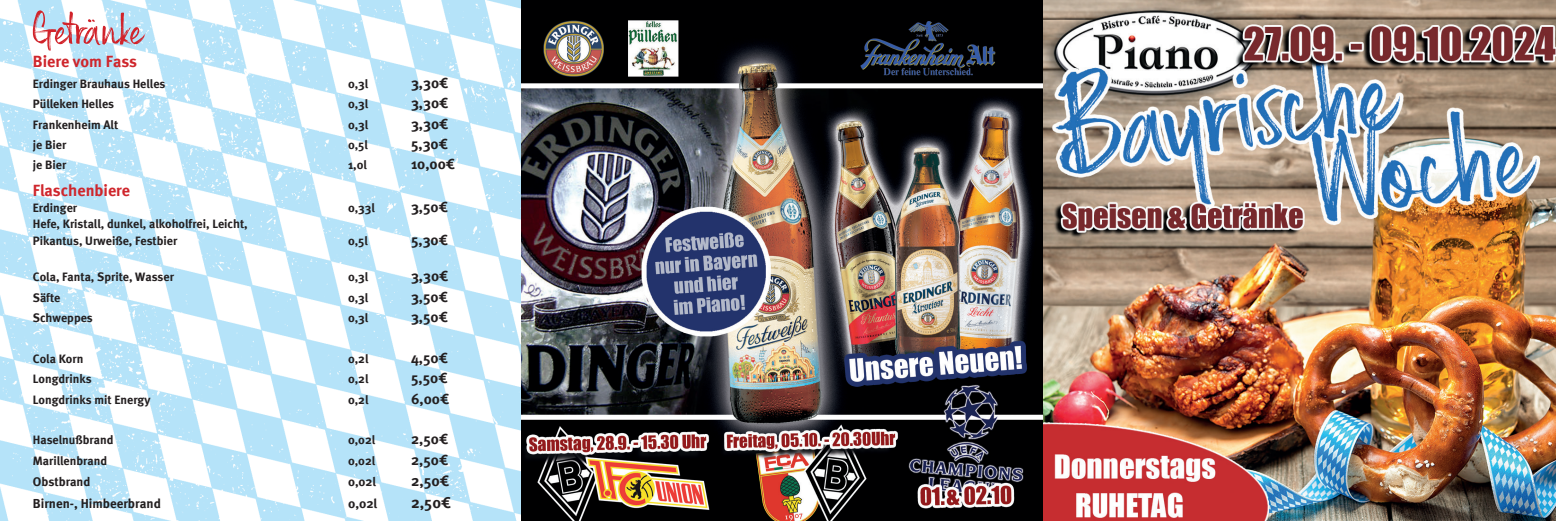
<style>
.page{position:relative;width:1556px;height:521px;background:#fff}
.page>*{position:absolute;margin:0;border:0;box-sizing:border-box;transform-origin:0 0}
.t1{font:50.14px "Russell";color:#d1232a}
.t2{font:700 16.28px "Meta";color:#cf262c}
.t3{font:700 15.75px "Meta";color:#231f20}
.t4{font:700 15.14px "Meta";color:#231f20}
.t5{font:700 14.7px "Meta";color:#231f20}
.t6{font:700 13.12px "Meta";color:#231f20}
.t7{font:700 12.6px "Meta";color:#231f20}
.t8{font:700 12.25px "Meta";color:#231f20}
</style>
<div class="page">
<img style="left:0;top:0;width:1555px;height:521px">
<p class="t1" style="left:33px;top:-3px;width:112px">Getränke</p>
<p class="t2" style="left:33px;top:52px;width:106px">Biere vom Fass</p>
<p class="t8" style="left:33px;top:76px;width:134px">Erdinger Brauhaus Helles</p>
<p class="t8" style="left:348px;top:76px;width:22px">0,3l</p>
<p class="t5" style="left:411px;top:74px;width:39px">3,30€</p>
<p class="t8" style="left:33px;top:97px;width:83px">Pülleken Helles</p>
<p class="t8" style="left:348px;top:97px;width:22px">0,3l</p>
<p class="t5" style="left:411px;top:94px;width:39px">3,30€</p>
<p class="t8" style="left:33px;top:117px;width:87px">Frankenheim Alt</p>
<p class="t8" style="left:348px;top:117px;width:22px">0,3l</p>
<p class="t5" style="left:411px;top:115px;width:39px">3,30€</p>
<p class="t8" style="left:33px;top:137px;width:35px">je Bier</p>
<p class="t8" style="left:348px;top:137px;width:21px">0,5l</p>
<p class="t5" style="left:411px;top:135px;width:38px">5,30€</p>
<p class="t8" style="left:33px;top:158px;width:35px">je Bier</p>
<p class="t8" style="left:348px;top:158px;width:20px">1,0l</p>
<p class="t5" style="left:411px;top:156px;width:45px">10,00€</p>
<p class="t2" style="left:33px;top:180px;width:99px">Flaschenbiere</p>
<p class="t8" style="left:33px;top:200px;width:46px">Erdinger</p>
<p class="t8" style="left:348px;top:200px;width:28px">0,33l</p>
<p class="t5" style="left:411px;top:198px;width:38px">3,50€</p>
<p class="t8" style="left:33px;top:217px;width:216px">Hefe, Kristall, dunkel, alkoholfrei, Leicht,</p>
<p class="t8" style="left:33px;top:233px;width:146px">Pikantus, Urweiße, Festbier</p>
<p class="t8" style="left:348px;top:233px;width:21px">0,5l</p>
<p class="t5" style="left:411px;top:231px;width:38px">5,30€</p>
<p class="t8" style="left:33px;top:270px;width:143px">Cola, Fanta, Sprite, Wasser</p>
<p class="t8" style="left:348px;top:270px;width:22px">0,3l</p>
<p class="t5" style="left:411px;top:267px;width:39px">3,30€</p>
<p class="t8" style="left:33px;top:290px;width:29px">Säfte</p>
<p class="t8" style="left:348px;top:290px;width:22px">0,3l</p>
<p class="t5" style="left:411px;top:288px;width:38px">3,50€</p>
<p class="t8" style="left:33px;top:310px;width:61px">Schweppes</p>
<p class="t8" style="left:348px;top:310px;width:22px">0,3l</p>
<p class="t5" style="left:411px;top:308px;width:38px">3,50€</p>
<p class="t8" style="left:33px;top:351px;width:52px">Cola Korn</p>
<p class="t8" style="left:348px;top:351px;width:22px">0,2l</p>
<p class="t5" style="left:411px;top:349px;width:38px">4,50€</p>
<p class="t8" style="left:33px;top:372px;width:60px">Longdrinks</p>
<p class="t8" style="left:348px;top:372px;width:22px">0,2l</p>
<p class="t5" style="left:411px;top:369px;width:38px">5,50€</p>
<p class="t8" style="left:33px;top:392px;width:119px">Longdrinks mit Energy</p>
<p class="t8" style="left:348px;top:392px;width:22px">0,2l</p>
<p class="t5" style="left:411px;top:390px;width:40px">6,00€</p>
<p class="t8" style="left:33px;top:433px;width:82px">Haselnußbrand</p>
<p class="t8" style="left:348px;top:433px;width:29px">0,02l</p>
<p class="t5" style="left:411px;top:430px;width:39px">2,50€</p>
<p class="t8" style="left:33px;top:453px;width:76px">Marillenbrand</p>
<p class="t8" style="left:348px;top:453px;width:29px">0,02l</p>
<p class="t5" style="left:411px;top:451px;width:39px">2,50€</p>
<p class="t7" style="left:33px;top:474px;width:59px">Obstbrand</p>
<p class="t7" style="left:348px;top:474px;width:30px">0,02l</p>
<p class="t4" style="left:411px;top:471px;width:40px">2,50€</p>
<p class="t6" style="left:33px;top:495px;width:129px">Birnen-, Himbeerbrand</p>
<p class="t6" style="left:348px;top:495px;width:31px">0,02l</p>
<p class="t3" style="left:411px;top:493px;width:41px">2,50€</p>
</div>
